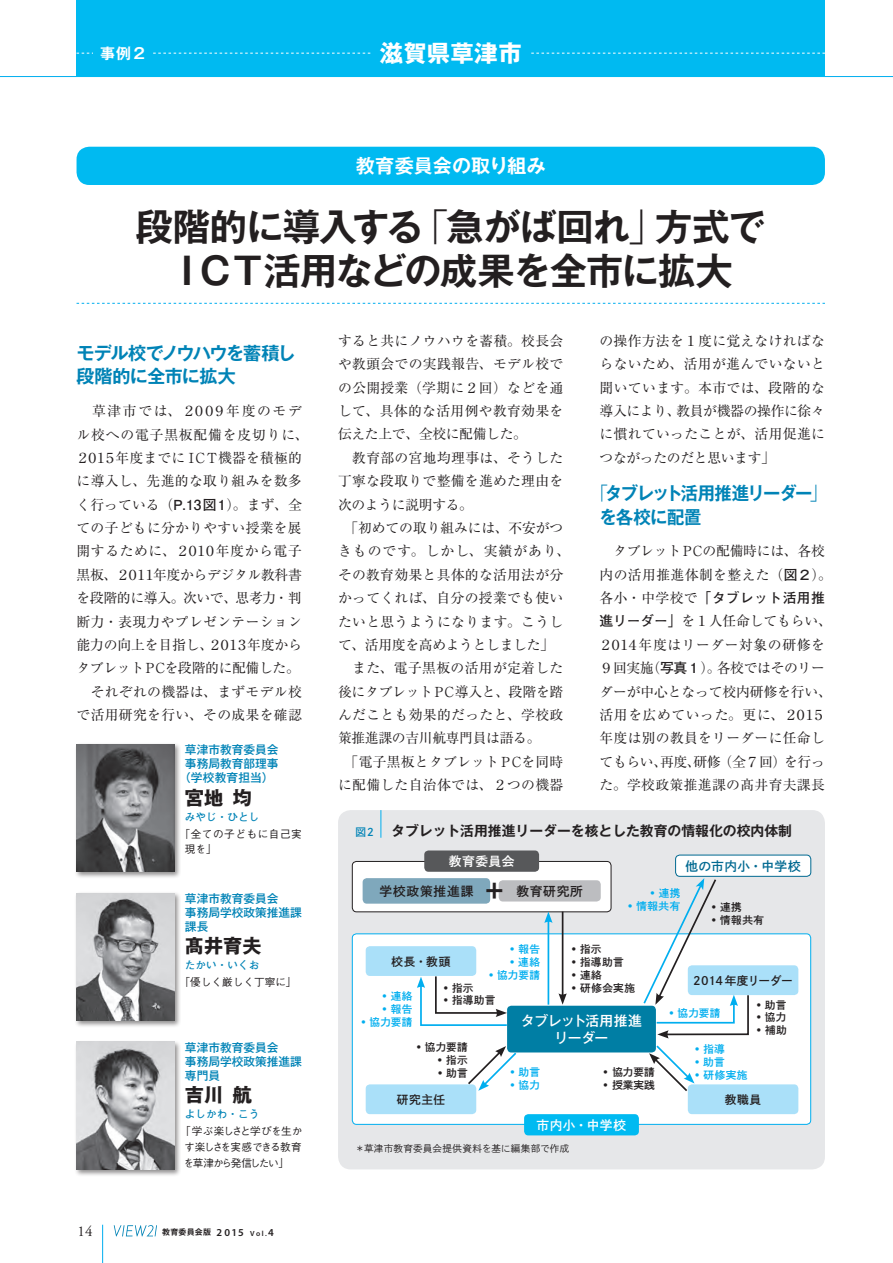
<style>
.page{position:relative;width:893px;height:1263px;background:#fff}
.page>*{position:absolute;margin:0;border:0;box-sizing:border-box;transform-origin:0 0}
.t1{font:700 37.2px/43.5px "Gothic MB101 Pro De";letter-spacing:-.025em;color:#231f20;text-align:center}
.t2{font:700 23.4px "Gothic MB101 Pro";letter-spacing:.015em;color:#fff}
.t3{font:700 19.2px "Gothic MB101 Pro De";letter-spacing:-.005em;color:#fff}
.t4{font:700 19.2px "Gothic MB101 Pro";color:#231f20}
.t5{font:700 18px/23.4px "Gothic MB101 Pro De";letter-spacing:-.045em;color:#0083b6}
.t6{font:700 18px/23.4px "Gothic MB101 Pro De";letter-spacing:-.045em;color:#0083b6;scale:.96 1}
.t7{font:700 14.85px "Gothic MB101 Pro De";color:#fff}
.t8{font:14.85px "Adobe Garamond Pro";color:#231f20}
.t9{font:13.8px/23.4px "Ryumin Pro";letter-spacing:.02em;color:#231f20}
.t10{font:13.8px/23.4px "Ryumin Pro";letter-spacing:-.01em;color:#231f20}
.t11{font:700 13.8px "Gothic MB101 Pro De";color:#231f20}
.t12{font:500 13.8px/17px "Gothic MB101 Pro";letter-spacing:-.035em;color:#fff;text-align:center}
.t13{font:12.75px "Shuei Go Kin Std B";letter-spacing:.06em;color:#231f20}
.t14{font:12.75px "Shuei Go Kin Std B";letter-spacing:.035em;color:#fff}
.t15{font:12.75px "Shuei Go Kin Std B";letter-spacing:.03em;color:#006991}
.t16{font:500 11.7px/13.8px "Gothic MB101 Pro";color:#0083b6}
.t17{font:11.7px "Shuei Go Kin Std B";letter-spacing:.035em;color:#231f20}
.t18{font:11.7px "Shuei Go Kin Std B";letter-spacing:-.015em;color:#231f20}
.t19{font:10.65px "Shuei Go Kin Std B";letter-spacing:.025em;color:#231f20}
.t20{font:10.65px "Shuei Go Kin Std B";letter-spacing:.035em;color:#00aeef}
.t21{font:500 10.65px/15.9px "Gothic BBB Pro";letter-spacing:-.12em;color:#231f20}
.t22{font:500 10.65px/17px "Gothic BBB Pro";color:#231f20}
.t23{font:500 10.65px/17px "Gothic BBB Pro";letter-spacing:-.05em;color:#231f20}
.t24{font:500 10.65px/17px "Gothic BBB Pro";letter-spacing:.05em;color:#231f20}
.t25{font:9.6px "Shuei Go Kin Std L";letter-spacing:.025em;color:#231f20}
.t26{font:700 7.95px "Gothic MB101 Pro De";letter-spacing:.025em;color:#231f20}
.s1{font-family:"Gothic MB101 Pro";font-weight:300}
.s2{font-family:"Futo Go B101 Pro";font-weight:700}
.s3{font-family:"Futo Go B101 Pro";font-weight:700;color:#0083b6}
.s4{font-family:"Myriad Pro";font-weight:600;font-size:10.65px}
.s5{font-family:"Myriad Pro";font-weight:600;font-size:7.5px}
.s6{font-family:"Shuei Go Kin Std B";font-weight:400;font-size:10.65px;color:#0083b6}
.s7{font-family:"Gothic MB101 Pro";font-weight:700;font-size:21.3px}
</style>
<div class="page">
<hr style="left:0;top:76px;width:893px;height:1px;background:#00aeef">
<div style="left:77px;top:147px;width:748px;height:38px;background:#00baf1;border-radius:13px"></div>
<div style="left:77px;top:0;width:748px;height:77px;background:#00baf1"></div>
<svg style="left:77px;top:53px;width:748px;height:1px"></svg>
<div style="left:338px;top:810px;width:487px;height:359px;background:#e6e7e9;border-radius:13px"></div>
<svg style="left:114px;top:1225px;width:43px;height:11px"></svg>
<hr style="left:102px;top:1225px;width:1px;height:38px;background:#00aeef">
<div style="left:352px;top:934px;width:459px;height:190px;background:#fff;border-radius:4px"></div>
<div style="left:352px;top:933px;width:459px;height:192px;border:1px solid #00aeef;border-radius:4px"></div>
<svg style="left:381px;top:810px;width:1px;height:28px"></svg>
<div style="left:74px;top:1040px;width:107px;height:136px;background:#231f20;opacity:.5"></div>
<img style="left:77px;top:1042px;width:97px;height:127px">
<div style="left:74px;top:891px;width:107px;height:136px;background:#231f20;opacity:.5"></div>
<img style="left:77px;top:893px;width:97px;height:127px">
<div style="left:74px;top:742px;width:107px;height:137px;background:#231f20;opacity:.5"></div>
<img style="left:77px;top:744px;width:97px;height:128px">
<div style="left:366px;top:946px;width:110px;height:30px;background:#aae0f9;border-radius:4px"></div>
<div style="left:688px;top:965px;width:110px;height:30px;background:#aae0f9;border-radius:4px"></div>
<div style="left:366px;top:1084px;width:110px;height:30px;background:#aae0f9;border-radius:4px"></div>
<div style="left:688px;top:1084px;width:110px;height:30px;background:#aae0f9;border-radius:4px"></div>
<div style="left:507px;top:1006px;width:149px;height:46px;background:#007ea4;border-radius:4px"></div>
<div style="left:352px;top:861px;width:259px;height:51px;background:#fff;border-radius:4px"></div>
<div style="left:352px;top:861px;width:259px;height:51px;border:1px solid #231f20;border-radius:4px"></div>
<div style="left:363px;top:878px;width:127px;height:26px;background:#7fa8bc;border-radius:4px"></div>
<div style="left:424px;top:850px;width:115px;height:22px;background:#57585a;border-radius:4px"></div>
<div style="left:676px;top:855px;width:135px;height:21px;background:#fff;border-radius:4px"></div>
<div style="left:675px;top:855px;width:136px;height:22px;border:1px solid #006991;border-radius:4px"></div>
<div style="left:524px;top:1114px;width:115px;height:21px;background:#00baf1;border-radius:4px"></div>
<div style="left:499px;top:880px;width:102px;height:21px;background:#bcbdc0;border-radius:4px"></div>
<hr style="left:548px;top:920px;width:1px;height:85px;background:#00aeef">
<svg style="left:544px;top:912px;width:9px;height:11px"></svg>
<hr style="left:562px;top:912px;width:1px;height:84px;background:#231f20">
<svg style="left:558px;top:993px;width:9px;height:12px"></svg>
<svg style="left:417px;top:975px;width:91px;height:52px"></svg>
<svg style="left:466px;top:1046px;width:52px;height:45px"></svg>
<svg style="left:649px;top:1044px;width:45px;height:49px"></svg>
<svg style="left:642px;top:878px;width:108px;height:160px"></svg>
<svg style="left:77px;top:303px;width:748px;height:1px"></svg>
<div style="left:372px;top:38px;width:157px;height:30px;background:#00baf1"></div>
<div style="left:94px;top:38px;width:59px;height:30px;background:#00baf1"></div>
<p class="t7" style="left:100px;top:41px;width:48px">事例２</p>
<p class="t2" style="left:380px;top:34px;width:143px">滋賀県草津市</p>
<p class="t3" style="left:356px;top:150px;width:192px">教育委員会の取り組み</p>
<p class="t1" style="left:136px;top:201px;width:632px">段階的に導入する<span class="s1">「</span>急がば回れ<span class="s1">」</span>方式で<br>ＩＣＴ活用などの成果を全市に拡大</p>
<p class="t5" style="left:76px;top:339px;width:221px">モデル校でノウハウを蓄積し段階的に全市に拡大</p>
<p class="t9" style="left:76px;top:398px;width:234px">　草津市では、２００９年度のモデル校への電子黒板配備を皮切りに、<br>２０１５年度までにＩＣＴ機器を積極的に導入し、先進的な取り組みを数多く行っている（<span class="s2">Ｐ．13図１</span>）。まず、全ての子どもに分かりやすい授業を展開するために、２０１０年度から電子黒板、２０１１年度からデジタル教科書を段階的に導入。次いで、思考力・判断力・表現力やプレゼンテーション能力の向上を目指し、２０１３年度からタブレットＰＣを段階的に配備した。　それぞれの機器は、まずモデル校で活用研究を行い、その成果を確認</p>
<p class="t16" style="left:179px;top:742px;width:101px;text-align:center">草津市教育委員会事務局教育部理事（学校教育担当）</p>
<p class="t4" style="left:185px;top:781px;width:68px">宮地均</p>
<p class="t24" style="left:180px;top:807px;width:124px;text-indent:5px"><span class="s3">みやじ・ひとし<br></span>「全ての子どもに自己実</p>
<p class="t22" style="left:185px;top:840px;width:33px">現を」</p>
<p class="t16" style="left:185px;top:890px;width:118px">草津市教育委員会<br>事務局学校政策推進課課長</p>
<p class="t4" style="left:185px;top:930px;width:78px">髙井育夫</p>
<p class="t22" style="left:180px;top:955px;width:118px;text-indent:5px"><span class="s3">たかい・いくお<br></span>「優しく厳しく丁寧に」</p>
<p class="t16" style="left:185px;top:1039px;width:118px">草津市教育委員会<br>事務局学校政策推進課専門員</p>
<p class="t4" style="left:185px;top:1079px;width:68px">吉川航</p>
<p class="t23" style="left:180px;top:1104px;width:124px;text-indent:5px"><span class="s3">よしかわ・こう<br></span>「学ぶ楽しさと学びを生か</p>
<p class="t21" style="left:183px;top:1138px;width:120px">す楽しさを実感できる教育を草津から発信したい」</p>
<p class="t8" style="left:78px;top:1222px;width:16px">14</p>
<p class="t26" style="left:162px;top:1226px;width:113px">教育委員会版 <span class="s4">2015</span> <span class="s5">Vol.</span><span class="s4">4</span></p>
<p class="t9" style="left:338px;top:328px;width:234px">すると共にノウハウを蓄積。校長会や教頭会での実践報告、モデル校での公開授業（学期に２回）などを通して、具体的な活用例や教育効果を伝えた上で、全校に配備した。<br>　教育部の宮地均理事は、そうした丁寧な段取りで整備を進めた理由を次のように説明する。<br>　「初めての取り組みには、不安がつきものです。しかし、実績があり、その教育効果と具体的な活用法が分かってくれば、自分の授業でも使いたいと思うようになります。こうして、活用度を高めようとしました」　また、電子黒板の活用が定着した後にタブレットＰＣ導入と、段階を踏んだことも効果的だったと、学校政策推進課の吉川航専門員は語る。<br>　「電子黒板とタブレットＰＣを同時に配備した自治体では、２つの機器</p>
<p class="t9" style="left:599px;top:328px;width:227px;text-align:justify">の操作方法を１度に覚えなければならないため、活用が進んでいないと聞いています。本市では、段階的な導入により、教員が機器の操作に徐々に慣れていったことが、活用促進につながったのだと思います」</p>
<p class="t6" style="left:599px;top:479px;width:239px;text-indent:-9px"><span class="s1">「</span>タブレット活用推進リーダー<span class="s1">」</span>を各校に配置</p>
<p class="t10" style="left:599px;top:538px;width:234px">　タブレットＰＣの配備時には、各校内の活用推進体制を整えた（<span class="s2">図２</span>）。各小・中学校で<span class="s2">「タブレット活用推進リーダー」</span>を１人任命してもらい、<br>２０１４年度はリーダー対象の研修を<br>９回実施（<span class="s2">写真１</span>）。各校ではそのリーダーが中心となって校内研修を行い、活用を広めていった。更に、２０１５年度は別の教員をリーダーに任命してもらい、再度、研修（全７回）を行った。学校政策推進課の髙井育夫課長</p>
<p class="t11" style="left:355px;top:819px;width:438px"><span class="s6">図２</span> タブレット活用推進リーダーを核とした教育の情報化の校内体制</p>
<p class="t14" style="left:449px;top:852px;width:67px">教育委員会</p>
<p class="t15" style="left:685px;top:857px;width:117px">他の市内小・中学校</p>
<p class="t13" style="left:379px;top:882px;width:96px">学校政策推進課</p>
<p class="t13" style="left:484px;top:882px;width:101px"><span class="s7">＋</span> 教育研究所</p>
<p class="t20" style="left:648px;top:886px;width:33px">•連携</p>
<p class="t20" style="left:626px;top:898px;width:56px">• 情報共有</p>
<p class="t19" style="left:710px;top:900px;width:33px">•連携</p>
<p class="t19" style="left:710px;top:912px;width:56px">• 情報共有</p>
<p class="t17" style="left:391px;top:953px;width:60px">校長・教頭</p>
<p class="t20" style="left:508px;top:942px;width:33px">•報告</p>
<p class="t20" style="left:508px;top:955px;width:33px">•連絡</p>
<p class="t20" style="left:487px;top:967px;width:55px">• 協力要請</p>
<p class="t19" style="left:570px;top:942px;width:33px">•指示</p>
<p class="t19" style="left:570px;top:955px;width:55px">• 指導助言</p>
<p class="t19" style="left:570px;top:967px;width:33px">•連絡</p>
<p class="t19" style="left:442px;top:980px;width:33px">•指示</p>
<p class="t19" style="left:570px;top:980px;width:67px">• 研修会実施</p>
<p class="t19" style="left:442px;top:993px;width:55px">• 指導助言</p>
<p class="t20" style="left:380px;top:989px;width:33px">•連絡</p>
<p class="t20" style="left:380px;top:1001px;width:33px">•報告</p>
<p class="t20" style="left:359px;top:1014px;width:55px">• 協力要請</p>
<p class="t12" style="left:521px;top:1010px;width:123px">タブレット活用推進リーダー</p>
<p class="t19" style="left:415px;top:1040px;width:55px">• 協力要請</p>
<p class="t19" style="left:436px;top:1052px;width:33px">•指示</p>
<p class="t19" style="left:436px;top:1065px;width:33px">•助言</p>
<p class="t19" style="left:601px;top:1065px;width:55px">• 協力要請</p>
<p class="t19" style="left:601px;top:1078px;width:55px">• 授業実践</p>
<p class="t20" style="left:509px;top:1065px;width:33px">•助言</p>
<p class="t20" style="left:509px;top:1078px;width:33px">•協力</p>
<p class="t18" style="left:693px;top:972px;width:101px">2014年度リーダー</p>
<p class="t20" style="left:667px;top:1006px;width:55px">• 協力要請</p>
<p class="t20" style="left:693px;top:1042px;width:33px">•指導</p>
<p class="t20" style="left:693px;top:1055px;width:33px">•助言</p>
<p class="t20" style="left:693px;top:1067px;width:56px">• 研修実施</p>
<p class="t19" style="left:755px;top:997px;width:33px">•助言</p>
<p class="t19" style="left:755px;top:1010px;width:33px">•協力</p>
<p class="t19" style="left:755px;top:1023px;width:33px">•補助</p>
<p class="t17" style="left:397px;top:1091px;width:50px">研究主任</p>
<p class="t17" style="left:725px;top:1091px;width:38px">教職員</p>
<p class="t14" style="left:537px;top:1116px;width:91px">市内小・中学校</p>
<p class="t25" style="left:355px;top:1142px;width:216px">＊草津市教育委員会提供資料を基に編集部で作成</p>
</div>
